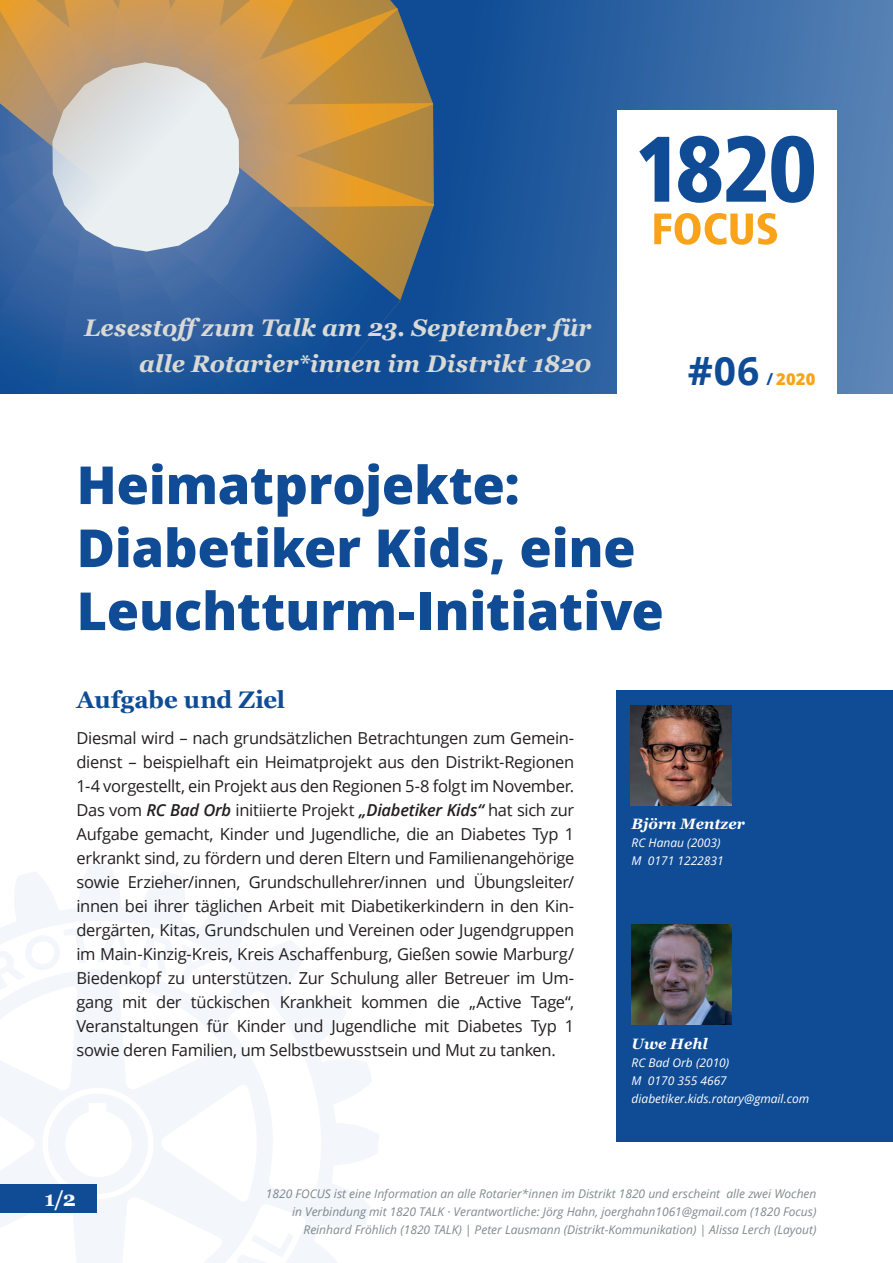
<style>
.page{position:relative;width:893px;height:1263px;background:#fff}
.page>*{position:absolute;margin:0;border:0;box-sizing:border-box;transform-origin:0 0}
.t1{font:800 52.5px/63px "Open Sans";letter-spacing:-.005em;color:#0f4c95}
.t2{font:700 39px "Open Sans";color:#0f4c95}
.t3{font:italic 700 24px/36px "Georgia";letter-spacing:-.005em;color:#d9d9d5;text-align:right}
.t4{font:700 24px "Georgia";color:#0f4c95}
.t5{font:700 21px "Georgia";color:#fff}
.t6{font:16.5px/24px "Open Sans";letter-spacing:-.02em;color:#231f20;text-align:justify}
.t7{font:800 16.5px "Open Sans";color:#f9a31b}
.t8{font:italic 700 15px "Georgia";color:#fff}
.t9{font:italic 12px/18px "Open Sans";color:#808a8d;text-align:right}
.t10{font:italic 12px/18px "Open Sans";color:#fff}
.s1{font-weight:700;color:#0f4c95}
.s2{font-weight:600;font-style:italic}
</style>
<div class="page">
<svg style="left:336px;top:0;width:557px;height:394px;background:#2d62a2"></svg>
<svg style="left:400px;top:8px;width:33px;height:298px;background:#7a735c"></svg>
<div style="left:0;top:380px;width:336px;height:14px;background:#145197"></div>
<svg style="left:0;top:0;width:400px;height:380px;background:#767877"></svg>
<svg style="left:52px;top:62px;width:187px;height:190px;background:#cdd1d5"></svg>
<svg style="left:0;top:865px;width:379px;height:398px"></svg>
<div style="left:617px;top:110px;width:219px;height:307px;background:#fff"></div>
<svg style="left:639px;top:137px;width:30px;height:65px"></svg>
<svg style="left:678px;top:136px;width:136px;height:67px"></svg>
<svg style="left:654px;top:213px;width:123px;height:32px"></svg>
<div style="left:617px;top:690px;width:276px;height:452px;background:#0f4c95"></div>
<img style="left:631px;top:705px;width:100px;height:101px">
<img style="left:632px;top:925px;width:99px;height:99px">
<h3 class="t3" style="left:84px;top:309px;width:509px">Lesestoffzum Talk am 23. September für alle Rotarier*innen im Distrikt 1820</h3>
<h2 class="t2" style="left:688px;top:344px;width:73px">#06</h2>
<p class="t7" style="left:766px;top:367px;width:51px"><span class="s1">/</span> 2020</p>
<h1 class="t1" style="left:77px;top:451px;width:589px">Heimatprojekte:<br>Diabetiker Kids, eine<br>Leuchtturm-Initiative</h1>
<h3 class="t4" style="left:77px;top:682px;width:210px">Aufgabe und Ziel</h3>
<p class="t6" style="left:77px;top:726px;width:499px">Diesmal wird – nach grundsätzlichen Betrachtungen zum Gemein&shy;dienst – beispielhaft ein Heimatprojekt aus den Distrikt-Regionen 1-4 vorgestellt, ein Projekt aus den Regionen 5-8 folgt im November.<br>Das vom <span class="s2">RC Bad Orb</span> initiierte Projekt <span class="s2">„Diabetiker Kids“</span> hat sich zur Aufgabe gemacht, Kinder und Jugendliche, die an Diabetes Typ 1 erkrankt sind, zu fördern und deren Eltern und Familienangehörige sowie Erzieher/innen, Grundschullehrer/innen und Übungsleiter/ innen bei ihrer täglichen Arbeit mit Diabetikerkindern in den Kin&shy;dergärten, Kitas, Grundschulen und Vereinen oder Jugendgruppen im Main-Kinzig-Kreis, Kreis Aschaffenburg, Gießen sowie Marburg/ Biedenkopf zu unterstützen. Zur Schulung aller Betreuer im Um&shy;gang mit der tückischen Krankheit kommen die „Active Tage“, Veranstaltungen für Kinder und Jugendliche mit Diabetes Typ 1 sowie deren Familien, um Selbstbewusstsein und Mut zu tanken.</p>
<p class="t8" style="left:632px;top:813px;width:115px">Björn Mentzer</p>
<p class="t10" style="left:632px;top:833px;width:94px">RC Hanau (2003)<br>M 0171 1222831</p>
<p class="t8" style="left:632px;top:1032px;width:78px">Uwe Hehl</p>
<p class="t10" style="left:632px;top:1053px;width:179px">RC Bad Orb (2010)<br>M 0170 355 4667 diabetiker.kids.rotary@gmail.com</p>
<p class="t5" style="left:44px;top:1182px;width:33px">1/2</p>
<p class="t9" style="left:266px;top:1184px;width:552px">1820 FOCUS ist eine Information an alle Rotarier*innen im Distrikt 1820 und erscheint alle zwei Wochen in Verbindung mit 1820 TALK · Verantwortliche: Jörg Hahn, joerghahn1061@gmail.com (1820 Focus)<br>Reinhard Fröhlich (1820 TALK) | Peter Lausmann (Distrikt-Kommunikation) | Alissa Lerch (Layout)</p>
</div>
